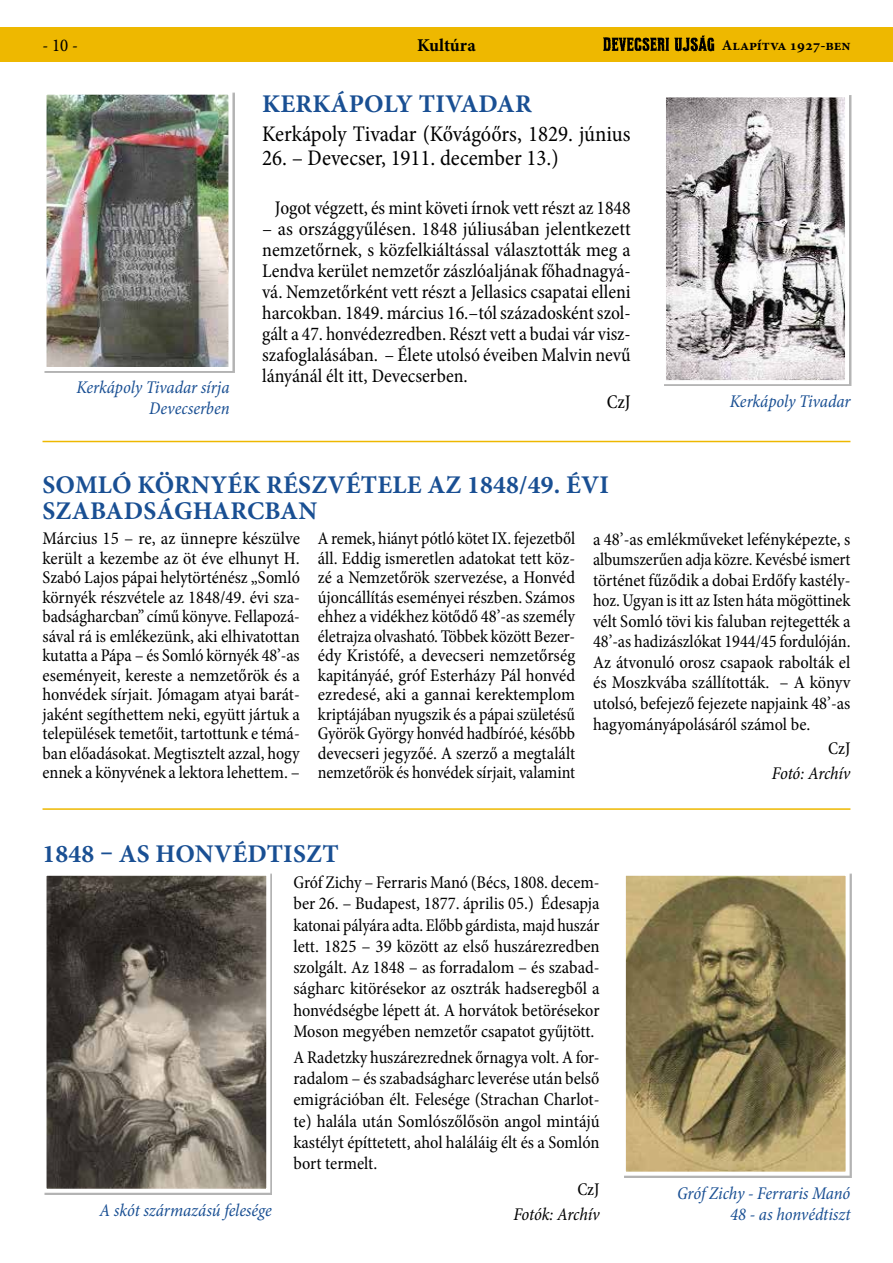
<style>
.page{position:relative;width:893px;height:1263px;background:#fff}
.page>*{position:absolute;margin:0;border:0;box-sizing:border-box;transform-origin:0 0}
.t1{font:700 25.5px/25.5px "Minion Pro";letter-spacing:.01em;color:#194f93}
.t2{font:condensed 22.5px "Minion Pro";color:#000}
.t3{font:condensed 19.5px/21px "Minion Pro";letter-spacing:-.005em;color:#000;text-align:justify}
.t4{font:condensed 18px/19.5px "Minion Pro";letter-spacing:-.005em;color:#000;text-align:justify}
.t5{font:italic condensed 18px/21.6px "Minion Pro";letter-spacing:-.005em;color:#194f93;text-align:right}
.t6{font:italic condensed 18px "Minion Pro";letter-spacing:-.015em;color:#000}
.t7{font:700 18px "Minion Pro";letter-spacing:.005em;color:#000}
.t8{font:18px "Minion Pro Cn Capt";color:#000}
.t9{font:700 15px "Minion Pro";letter-spacing:-.01em;color:#000}
</style>
<div class="page">
<div style="left:0;top:28px;width:893px;height:34px;background:#eeb800"></div>
<img style="left:604px;top:35px;width:111px;height:17px">
<img style="left:44px;top:92px;width:190px;height:281px">
<svg style="left:664px;top:95px;width:187px;height:291px"></svg>
<svg style="left:624px;top:873px;width:228px;height:305px;background:#95875f"></svg>
<svg style="left:44px;top:873px;width:228px;height:322px;background:#746d65"></svg>
<hr style="left:43px;top:441px;width:807px;height:1px;background:#eeb800">
<hr style="left:43px;top:808px;width:807px;height:2px;background:#eeb800">
<p class="t8" style="left:43px;top:33px;width:37px">- 10 -</p>
<p class="t7" style="left:417px;top:33px;width:60px">Kultúra</p>
<p class="t9" style="left:722px;top:34px;width:130px">Alapítva 1927-ben</p>
<p class="t5" style="left:76px;top:376px;width:155px">Kerkápoly Tivadar sírja<br>Devecserben</p>
<h1 class="t1" style="left:262px;top:91px;width:271px">KERKÁPOLY TIVADAR</h1>
<p class="t2" style="left:262px;top:119px;width:370px">Kerkápoly Tivadar (Kővágóőrs, 1829. június</p>
<p class="t2" style="left:262px;top:143px;width:298px">26. – Devecser, 1911. december 13.)</p>
<p class="t3" style="left:275px;top:198px;width:357px">Jogot végzett, és mint követi írnok vett részt az 1848</p>
<p class="t3" style="left:262px;top:219px;width:370px">– as országgyűlésen. 1848 júliusában jelentkezett nemzetőrnek, s közfelkiáltással választották meg a Lendva kerület nemzetőr zászlóaljának főhadnagyá&shy;vá. Nemzetőrként vett részt a Jellasics csapatai elleni harcokban. 1849. március 16.–tól századosként szol&shy;gált a 47. honvédezredben. Részt vett a budai vár vis - szafoglalásában. – Élete utolsó éveiben Malvin nevű lányánál élt itt, Devecserben.</p>
<p class="t3" style="left:607px;top:391px;width:26px">CzJ</p>
<h1 class="t1" style="left:43px;top:472px;width:568px">SOMLÓ KÖRNYÉK RÉSZVÉTELE AZ 1848/49. ÉVI<br>SZABADSÁGHARCBAN</h1>
<p class="t5" style="left:730px;top:391px;width:122px">Kerkápoly Tivadar</p>
<p class="t4" style="left:43px;top:529px;width:259px">Március 15 – re, az ünnepre készülve került a kezembe az öt éve elhunyt H.<br>Szabó Lajos pápai helytörténész „Somló környék részvétele az 1848/49. évi sza&shy;badságharcban” című könyve. Fellapozá&shy;sával rá is emlékezünk, aki elhivatottan kutatta a Pápa – és Somló környék 48’-as eseményeit, kereste a nemzetőrök és a honvédek sírjait. Jómagam atyai barát&shy;jaként segíthettem neki, együtt jártuk a települések temetőit, tartottunk e témá&shy;ban előadásokat. Megtisztelt azzal, hogy ennek a könyvének a lektora lehettem. –</p>
<p class="t4" style="left:318px;top:529px;width:259px">A remek, hiányt pótló kötet IX. fejezetből áll. Eddig ismeretlen adatokat tett köz&shy;zé a Nemzetőrök szervezése, a Honvéd újoncállítás eseményei részben. Számos ehhez a vidékhez kötődő 48’-as személy életrajza olvasható. Többek között Bezer&shy;édy Kristófé, a devecseri nemzetőrség kapitányáé, gróf Esterházy Pál honvéd ezredesé, aki a gannai kerektemplom kriptájában nyugszik és a pápai születésű Györök György honvéd hadbíróé, később devecseri jegyzőé. A szerző a megtalált nemzetőrök és honvédek sírjait, valamint</p>
<p class="t4" style="left:593px;top:529px;width:259px;line-height:20.5px">a 48’-as emlékműveket lefényképezte, s albumszerűen adja közre. Kevésbé ismert történet fűződik a dobai Erdőfy kastély&shy;hoz. Ugyan is itt az Isten háta mögöttinek vélt Somló tövi kis faluban rejtegették a 48’-as hadizászlókat 1944/45 fordulóján.<br>Az átvonuló orosz csapaok rabolták el és Moszkvába szállították. – A könyv utolsó, befejező fejezete napjaink 48’-as hagyományápolásáról számol be.</p>
<p class="t4" style="left:828px;top:739px;width:24px">CzJ</p>
<p class="t6" style="left:772px;top:761px;width:80px">Fotó: Archív</p>
<h1 class="t1" style="left:43px;top:841px;width:298px">1848 – AS HONVÉDTISZT</h1>
<p class="t4" style="left:293px;top:872px;width:308px;line-height:21.3px">Gróf Zichy – Ferraris Manó (Bécs, 1808. decem&shy;ber 26. – Budapest, 1877. április 05.) Édesapja katonai pályára adta. Előbb gárdista, majd huszár lett. 1825 – 39 között az első huszárezredben szolgált. Az 1848 – as forradalom – és szabad&shy;ságharc kitörésekor az osztrák hadseregből a honvédségbe lépett át. A horvátok betörésekor Moson megyében nemzetőr csapatot gyűjtött.</p>
<p class="t4" style="left:293px;top:1046px;width:308px;line-height:21.3px">A Radetzky huszárezrednek őrnagya volt. A for&shy;radalom – és szabadságharc leverése után belső emigrációban élt. Felesége (Strachan Charlot&shy;te) halála után Somlószőlősön angol mintájú kastélyt építtetett, ahol haláláig élt és a Somlón bort termelt.</p>
<p class="t4" style="left:577px;top:1179px;width:24px">CzJ</p>
<p class="t6" style="left:513px;top:1203px;width:88px">Fotók: Archív</p>
<p class="t5" style="left:677px;top:1182px;width:175px">Gróf Zichy - Ferraris Manó</p>
<p class="t5" style="left:100px;top:1200px;width:174px">A skót származású felesége</p>
<p class="t5" style="left:730px;top:1204px;width:122px">48 - as honvédtiszt</p>
</div>
